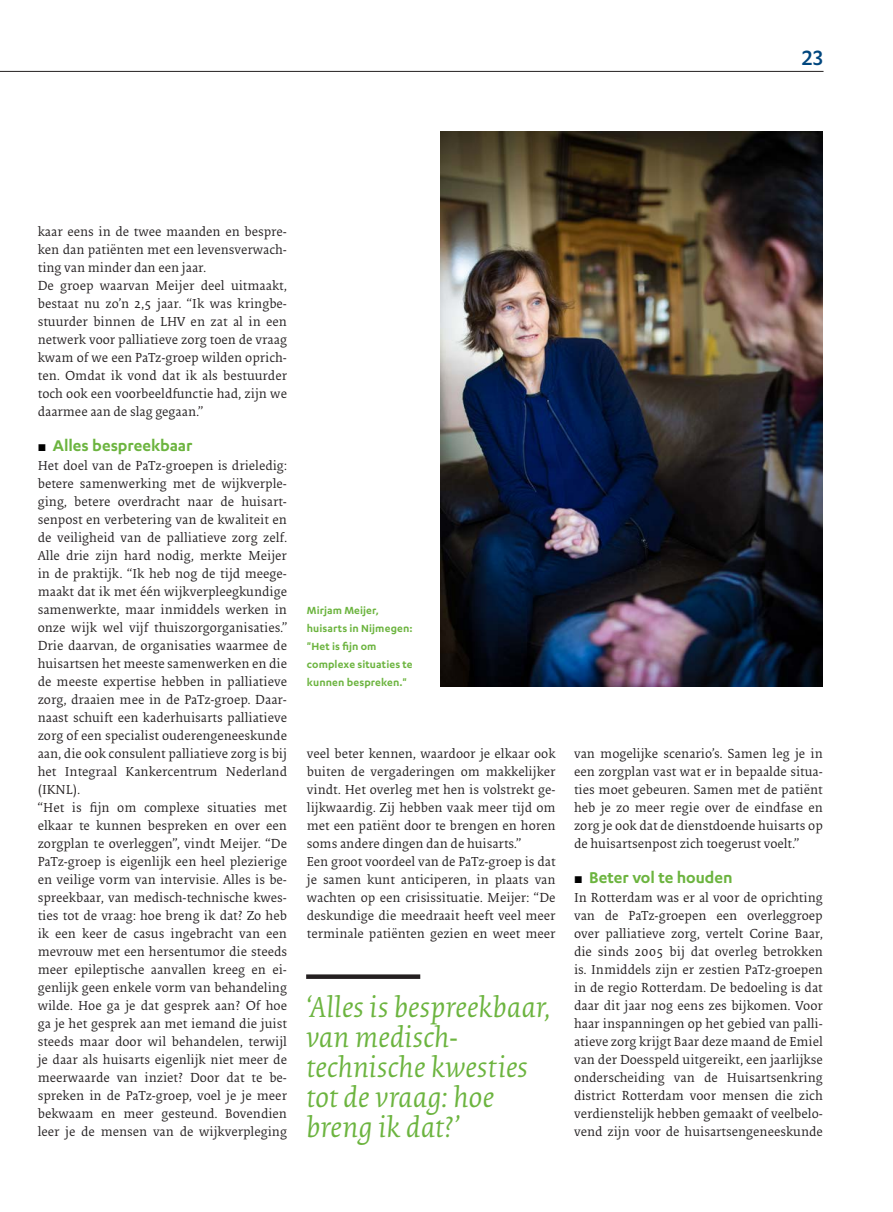
<style>
.page{position:relative;width:893px;height:1212px;background:#fff}
.page>*{position:absolute;margin:0;border:0;box-sizing:border-box;transform-origin:0 0}
.t1{font:italic 30px/30px "Collis";letter-spacing:-.005em;color:#6cb43f}
.t2{font:500 24px "Karbon";color:#00467e}
.t3{font:600 18px "Karbon";letter-spacing:-.005em;color:#6cb43f}
.t4{font:13.5px/18px "Collis";color:#231f20}
.t5{font:600 12px/18px "Karbon";letter-spacing:.01em;color:#6cb43f}
.s1{font-family:"Apex New";font-weight:400;font-size:13.5px;color:#000}
</style>
<div class="page">
<img style="left:440px;top:132px;width:383px;height:554px">
<div style="left:306px;top:974px;width:114px;height:5px;background:#231f20"></div>
<hr style="left:0;top:71px;width:823px;height:1px;background:#231f20">
<h2 class="t2" style="left:802px;top:45px;width:22px">23</h2>
<p class="t4" style="left:38px;top:224px;width:251px">kaar eens in de twee maanden en bespre&shy;ken dan patiënten met een levensverwach&shy;ting van minder dan een jaar.<br>De groep waarvan Meijer deel uitmaakt, bestaat nu zo’n 2,5 jaar. “Ik was kringbe&shy;stuurder binnen de LHV en zat al in een netwerk voor palliatieve zorg toen de vraag kwam of we een PaTz-groep wilden oprich&shy;ten. Omdat ik vond dat ik als bestuurder toch ook een voorbeeldfunctie had, zijn we daarmee aan de slag gegaan.”</p>
<h3 class="t3" style="left:38px;top:435px;width:156px"><span class="s1">▪</span> Alles bespreekbaar</h3>
<p class="t4" style="left:38px;top:458px;width:251px">Het doel van de PaTz-groepen is drieledig: betere samenwerking met de wijkverple&shy;ging, betere overdracht naar de huisart&shy;senpost en verbetering van de kwaliteit en de veiligheid van de palliatieve zorg zelf.<br>Alle drie zijn hard nodig, merkte Meijer in de praktijk. “Ik heb nog de tijd meege&shy;maakt dat ik met één wijkverpleegkundige samenwerkte, maar inmiddels werken in onze wijk wel vijf thuiszorgorganisaties.” Drie daarvan, de organisaties waarmee de huisartsen het meeste samenwerken en die de meeste expertise hebben in palliatieve zorg, draaien mee in de PaTz-groep. Daar&shy;naast schuift een kaderhuisarts palliatieve zorg of een specialist ouderengeneeskunde aan, die ook consulent palliatieve zorg is bij het Integraal Kankercentrum Nederland (IKNL).<br>“Het is fijn om complexe situaties met elkaar te kunnen bespreken en over een zorgplan te overleggen”, vindt Meijer. “De PaTz-groep is eigenlijk een heel plezierige en veilige vorm van intervisie. Alles is be&shy;spreekbaar, van medisch-technische kwes&shy;ties tot de vraag: hoe breng ik dat? Zo heb ik een keer de casus ingebracht van een mevrouw met een hersentumor die steeds meer epileptische aanvallen kreeg en ei&shy;genlijk geen enkele vorm van behandeling wilde. Hoe ga je dat gesprek aan? Of hoe ga je het gesprek aan met iemand die juist steeds maar door wil behandelen, terwijl je daar als huisarts eigenlijk niet meer de meerwaarde van inziet? Door dat te be&shy;spreken in de PaTz-groep, voel je je meer bekwaam en meer gesteund. Bovendien leer je de mensen van de wijkverpleging</p>
<p class="t5" style="left:307px;top:601px;width:107px">Mirjam Meijer, huisarts in Nijmegen: "Het is fijn om complexe situaties te kunnen bespreken."</p>
<p class="t4" style="left:307px;top:746px;width:250px">veel beter kennen, waardoor je elkaar ook buiten de vergaderingen om makkelijker vindt. Het overleg met hen is volstrekt ge&shy;lijkwaardig. Zij hebben vaak meer tijd om met een patiënt door te brengen en horen soms andere dingen dan de huisarts.”<br>Een groot voordeel van de PaTz-groep is dat je samen kunt anticiperen, in plaats van wachten op een crisissituatie. Meijer: “De deskundige die meedraait heeft veel meer terminale patiënten gezien en weet meer</p>
<h1 class="t1" style="left:306px;top:994px;width:246px">‘Alles is bespreekbaar, van medisch&shy;technische kwesties tot de vraag: hoe breng ik dat?’</h1>
<p class="t4" style="left:574px;top:746px;width:250px;text-align:justify">van mogelijke scenario’s. Samen leg je in een zorgplan vast wat er in bepaalde situa&shy;ties moet gebeuren. Samen met de patiënt heb je zo meer regie over de eindfase en zorg je ook dat de dienstdoende huisarts op de huisartsenpost zich toegerust voelt.”</p>
<h3 class="t3" style="left:574px;top:867px;width:160px"><span class="s1">▪</span> Beter vol te houden</h3>
<p class="t4" style="left:574px;top:890px;width:250px;text-align:justify">In Rotterdam was er al voor de oprichting van de PaTz-groepen een overleggroep over palliatieve zorg, vertelt Corine Baar, die sinds 2005 bij dat overleg betrokken is. Inmiddels zijn er zestien PaTz-groepen in de regio Rotterdam. De bedoeling is dat daar dit jaar nog eens zes bijkomen. Voor haar inspanningen op het gebied van palli&shy;atieve zorg krijgt Baar deze maand de Emiel van der Doesspeld uitgereikt, een jaarlijkse onderscheiding van de Huisartsenkring district Rotterdam voor mensen die zich verdienstelijk hebben gemaakt of veelbelo&shy;vend zijn voor de huisartsengeneeskunde</p>
</div>
